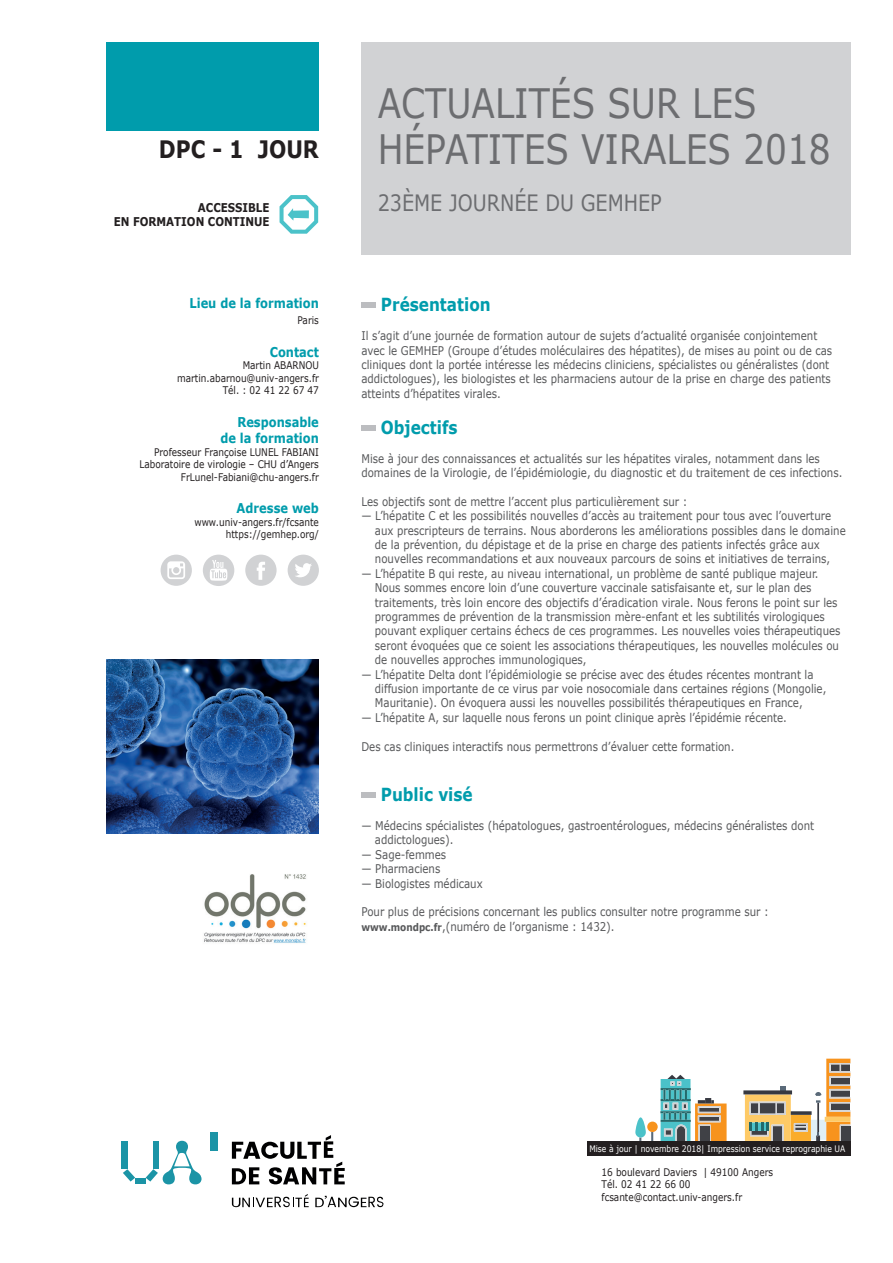
<style>
.page{position:relative;width:893px;height:1263px;background:#fff}
.page>*{position:absolute;margin:0;border:0;box-sizing:border-box;transform-origin:0 0}
.t1{font:40.5px/46.5px "Verdana";color:#6c6d70;scale:.85 1}
.t2{font:700 24px "Verdana";color:#231f20;scale:.85 1}
.t3{font:22.5px "Verdana";color:#6c6d70;scale:.85 1}
.t4{font:700 18px "Verdana";color:#009cac;scale:.85 1}
.t5{font:700 13.5px/16.2px "Verdana";color:#009cac;text-align:right;scale:.85 1}
.t6{font:700 12.15px/14.5px "Verdana";color:#231f20;text-align:right;scale:.85 1}
.t7{font:12px/14.4px "Verdana";color:#57585a;scale:.85 1}
.t8{font:10.5px/12.6px "Verdana";color:#231f20;text-align:right;scale:.85 1}
.t9{font:9px "Verdana";color:#fff;scale:.85 1}
.s1{font-weight:700;font-size:10.5px}
</style>
<div class="page">
<div style="left:361px;top:43px;width:489px;height:212px;background:#d1d2d4"></div>
<div style="left:106px;top:43px;width:213px;height:88px;background:#009cac"></div>
<svg style="left:617px;top:1059px;width:233px;height:83px"></svg>
<div style="left:841px;top:1126px;width:9px;height:15px;background:#404146"></div>
<svg style="left:280px;top:195px;width:38px;height:39px"></svg>
<div style="left:587px;top:1142px;width:263px;height:14px;background:#231f20"></div>
<div style="left:361px;top:302px;width:15px;height:6px;background:#bcbdc0"></div>
<div style="left:361px;top:425px;width:15px;height:5px;background:#bcbdc0"></div>
<div style="left:361px;top:792px;width:15px;height:6px;background:#bcbdc0"></div>
<svg style="left:161px;top:555px;width:31px;height:31px"></svg>
<svg style="left:203px;top:555px;width:31px;height:31px"></svg>
<svg style="left:245px;top:555px;width:32px;height:31px"></svg>
<svg style="left:288px;top:555px;width:31px;height:31px"></svg>
<img style="left:106px;top:659px;width:213px;height:174px">
<img style="left:204px;top:874px;width:102px;height:69px">
<div style="left:135px;top:1178px;width:11px;height:5px;background:#1b94a6"></div>
<svg style="left:123px;top:1169px;width:12px;height:12px"></svg>
<div style="left:121px;top:1142px;width:7px;height:27px;background:#1b94a6"></div>
<svg style="left:146px;top:1141px;width:56px;height:43px"></svg>
<div style="left:153px;top:1142px;width:6px;height:27px;background:#1b94a6"></div>
<div style="left:210px;top:1132px;width:8px;height:18px;background:#1b94a6"></div>
<svg style="left:232px;top:1194px;width:77px;height:13px"></svg>
<svg style="left:315px;top:1196px;width:69px;height:11px"></svg>
<svg style="left:232px;top:1135px;width:113px;height:49px"></svg>
<h2 class="t2" style="left:159px;top:132px;width:190px">DPC - 1 JOUR</h2>
<p class="t6" style="left:114px;top:200px;width:185px">ACCESSIBLE<br>EN FORMATION CONTINUE</p>
<p class="t5" style="left:189px;top:295px;width:154px">Lieu de la formation</p>
<p class="t8" style="left:297px;top:314px;width:27px">Paris</p>
<p class="t5" style="left:270px;top:343px;width:59px">Contact</p>
<p class="t8" style="left:177px;top:359px;width:168px">Martin ABARNOU martin.abarnou@univ-angers.fr<br>Tél. : 02 41 22 67 47</p>
<p class="t5" style="left:220px;top:413px;width:117px">Responsable de la formation</p>
<p class="t8" style="left:140px;top:445px;width:212px">Professeur Françoise LUNEL FABIANI<br>Laboratoire de virologie – CHU d’Angers<br>FrLunel-Fabiani@chu-angers.fr</p>
<p class="t5" style="left:237px;top:500px;width:98px">Adresse web</p>
<p class="t8" style="left:194px;top:516px;width:148px">www.univ-angers.fr/fcsante https://gemhep.org/</p>
<h1 class="t1" style="left:378px;top:79px;width:534px">ACTUALITÉS SUR LES<br>HÉPATITES VIRALES 2018</h1>
<h3 class="t3" style="left:378px;top:187px;width:336px">23ÈME JOURNÉE DU GEMHEP</h3>
<h3 class="t4" style="left:381px;top:292px;width:131px">Présentation</h3>
<p class="t7" style="left:361px;top:329px;width:555px">Il s’agit d’une journée de formation autour de sujets d’actualité organisée conjointement avec le GEMHEP (Groupe d’études moléculaires des hépatites), de mises au point ou de cas cliniques dont la portée intéresse les médecins cliniciens, spécialistes ou généralistes (dont addictologues), les biologistes et les pharmaciens autour de la prise en charge des patients atteints d’hépatites virales.</p>
<h3 class="t4" style="left:381px;top:415px;width:92px">Objectifs</h3>
<p class="t7" style="left:361px;top:451px;width:567px">Mise à jour des connaissances et actualités sur les hépatites virales, notamment dans les domaines de la Virologie, de l’épidémiologie, du diagnostic et du traitement de ces infections.</p>
<p class="t7" style="left:361px;top:494px;width:385px">Les objectifs sont de mettre l’accent plus particulièrement sur :</p>
<p class="t7" style="left:375px;top:509px;width:555px;text-indent:-14px">— L’hépatite C et les possibilités nouvelles d’accès au traitement pour tous avec l’ouverture aux prescripteurs de terrains. Nous aborderons les améliorations possibles dans le domaine de la prévention, du dépistage et de la prise en charge des patients infectés grâce aux nouvelles recommandations et aux nouveaux parcours de soins et initiatives de terrains,</p>
<p class="t7" style="left:375px;top:566px;width:549px;text-indent:-14px">— L’hépatite B qui reste, au niveau international, un problème de santé publique majeur.<br>Nous sommes encore loin d’une couverture vaccinale satisfaisante et, sur le plan des traitements, très loin encore des objectifs d’éradication virale. Nous ferons le point sur les programmes de prévention de la transmission mère-enfant et les subtilités virologiques pouvant expliquer certains échecs de ces programmes. Les nouvelles voies thérapeutiques seront évoquées que ce soient les associations thérapeutiques, les nouvelles molécules ou de nouvelles approches immunologiques,</p>
<p class="t7" style="left:375px;top:667px;width:533px;text-indent:-14px">— L’hépatite Delta dont l’épidémiologie se précise avec des études récentes montrant la diffusion importante de ce virus par voie nosocomiale dans certaines régions (Mongolie,<br>Mauritanie). On évoquera aussi les nouvelles possibilités thérapeutiques en France,</p>
<p class="t7" style="left:361px;top:710px;width:502px">— L’hépatite A, sur laquelle nous ferons un point clinique après l’épidémie récente.</p>
<p class="t7" style="left:361px;top:739px;width:440px">Des cas cliniques interactifs nous permettrons d’évaluer cette formation.</p>
<h3 class="t4" style="left:381px;top:782px;width:110px">Public visé</h3>
<p class="t7" style="left:375px;top:818px;width:518px;text-indent:-14px">— Médecins spécialistes (hépatologues, gastroentérologues, médecins généralistes dont addictologues).</p>
<p class="t7" style="left:361px;top:847px;width:101px">— Sage-femmes</p>
<p class="t7" style="left:361px;top:861px;width:94px">— Pharmaciens</p>
<p class="t7" style="left:361px;top:876px;width:144px">— Biologistes médicaux</p>
<p class="t7" style="left:361px;top:905px;width:481px">Pour plus de précisions concernant les publics consulter notre programme sur : <span class="s1">www.mondpc.fr</span>,(numéro de l’organisme : 1432).</p>
<p class="t9" style="left:589px;top:1143px;width:303px">Mise à jour | novembre 2018| Impression service reprographie UA</p>
<p class="t8" style="left:601px;top:1165px;width:203px;text-align:left">16 boulevard Daviers | 49100 Angers<br>Tél. 02 41 22 66 00 fcsante@contact.univ-angers.fr</p>
</div>
